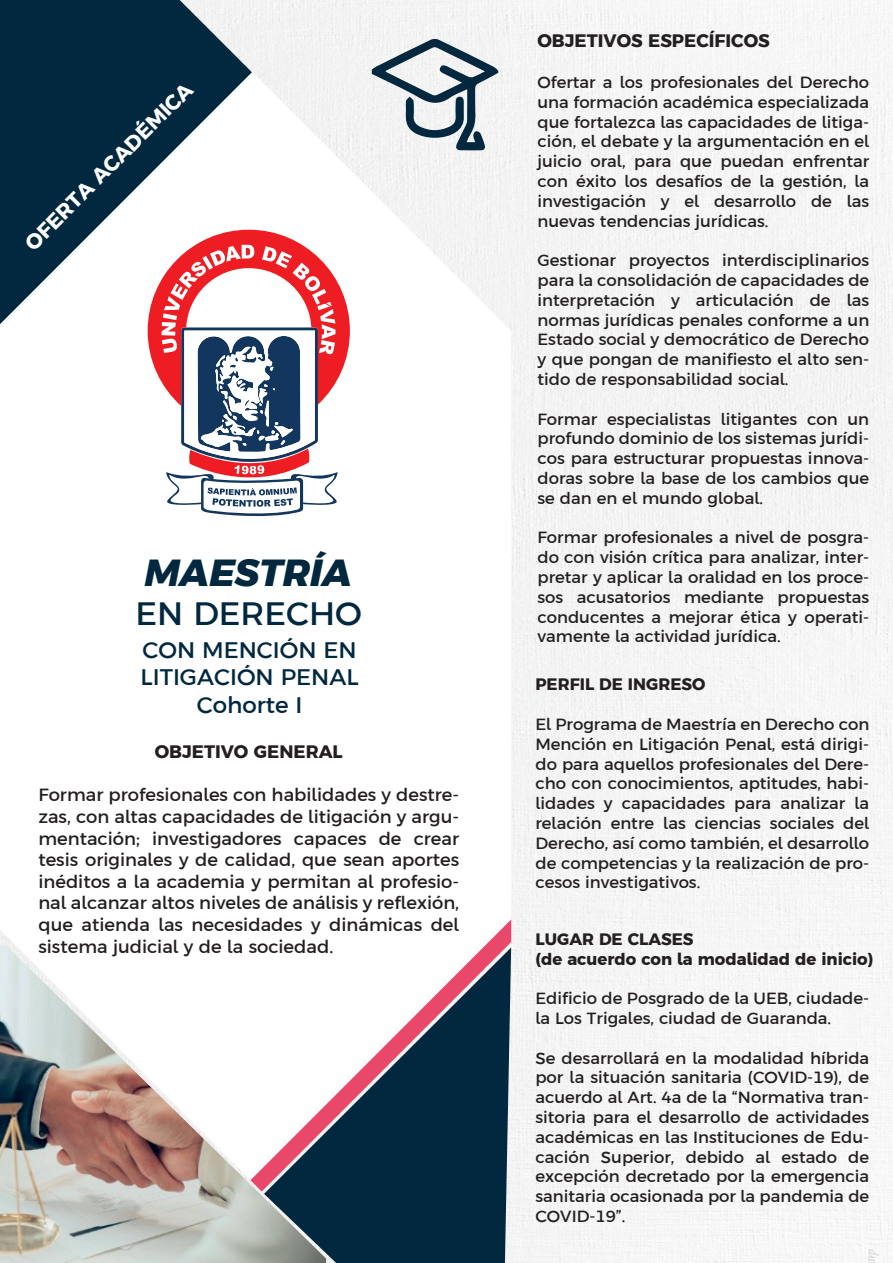
<style>
.page{position:relative;width:893px;height:1263px;background:#fff}
.page>*{position:absolute;margin:0;border:0;box-sizing:border-box;transform-origin:0 0}
.t1{font:italic 800 37.65px "Argentum Sans";color:#01283f}
.t2{font:33px "Argentum Sans";color:#01283f}
.t3{font:22.95px/27.6px "Argentum Sans";color:#01283f;text-align:center}
.t4{font:700 20.85px "Argentum Sans";color:#fff}
.t5{font:18px/21.6px "Argentum Sans";color:#231f20;text-align:justify}
.t6{font:700 18px "Argentum Sans";color:#231f20}
.t7{font:16.5px/19.8px "Argentum Sans";color:#231f20;text-align:justify}
.t8{font:700 16.5px/19.8px "Argentum Sans";color:#231f20}
</style>
<div class="page">
<div style="left:253px;top:0;width:640px;height:1263px;background:#f5f5f5"></div>
<svg style="left:0;top:0;width:253px;height:72px;background:#244559"></svg>
<svg style="left:0;top:72px;width:511px;height:873px"></svg>
<svg style="left:250px;top:919px;width:261px;height:28px"></svg>
<img style="left:0;top:945px;width:326px;height:318px">
<svg style="left:372px;top:39px;width:126px;height:111px"></svg>
<svg style="left:264px;top:947px;width:247px;height:316px;fill:#01283f"></svg>
<svg style="left:148px;top:230px;width:202px;height:291px"></svg>
<p class="t4" style="left:17px;top:235px;width:229px;rotate:-45deg">OFERTA ACADÉMICA</p>
<h1 class="t1" style="left:144px;top:542px;width:209px">MAESTRÍA</h1>
<h2 class="t2" style="left:136px;top:588px;width:228px">EN DERECHO</h2>
<h3 class="t3" style="left:141px;top:634px;width:219px">CON MENCIÓN EN<br>LITIGACIÓN PENAL<br>Cohorte I</h3>
<p class="t6" style="left:155px;top:737px;width:189px">OBJETIVO GENERAL</p>
<p class="t5" style="left:38px;top:783px;width:422px">Formar profesionales con habilidades y destre&shy;zas, con altas capacidades de litigación y argu&shy;mentación; investigadores capaces de crear tesis originales y de calidad, que sean aportes inéditos a la academia y permitan al profesio&shy;nal alcanzar altos niveles de análisis y reflexión, que atienda las necesidades y dinámicas del sistema judicial y de la sociedad.</p>
<p class="t6" style="left:537px;top:26px;width:234px">OBJETIVOS ESPECÍFICOS</p>
<p class="t7" style="left:537px;top:71px;width:333px">Ofertar a los profesionales del Derecho una formación académica especializada que fortalezca las capacidades de litiga&shy;ción, el debate y la argumentación en el juicio oral, para que puedan enfrentar con éxito los desafíos de la gestión, la investigación y el desarrollo de las nuevas tendencias jurídicas.</p>
<p class="t7" style="left:537px;top:249px;width:333px">Gestionar proyectos interdisciplinarios para la consolidación de capacidades de interpretación y articulación de las normas jurídicas penales conforme a un Estado social y democrático de Derecho y que pongan de manifiesto el alto sen&shy;tido de responsabilidad social.</p>
<p class="t7" style="left:537px;top:407px;width:333px">Formar especialistas litigantes con un profundo dominio de los sistemas jurídi&shy;cos para estructurar propuestas innova&shy;doras sobre la base de los cambios que se dan en el mundo global.</p>
<p class="t7" style="left:537px;top:526px;width:333px">Formar profesionales a nivel de posgra&shy;do con visión crítica para analizar, inter&shy;pretar y aplicar la oralidad en los proce&shy;sos acusatorios mediante propuestas conducentes a mejorar ética y operati&shy;vamente la actividad jurídica.</p>
<p class="t8" style="left:535px;top:673px;width:172px">PERFIL DE INGRESO</p>
<p class="t7" style="left:535px;top:713px;width:335px">El Programa de Maestría en Derecho con Mención en Litigación Penal, está dirigi&shy;do para aquellos profesionales del Dere&shy;cho con conocimientos, aptitudes, habi&shy;lidades y capacidades para analizar la relación entre las ciencias sociales del Derecho, así como también, el desarrollo de competencias y la realización de pro&shy;cesos investigativos.</p>
<p class="t8" style="left:535px;top:927px;width:340px">LUGAR DE CLASES<br>(de acuerdo con la modalidad de inicio)</p>
<p class="t7" style="left:535px;top:987px;width:335px">Edificio de Posgrado de la UEB, ciudade&shy;la Los Trigales, ciudad de Guaranda.</p>
<p class="t7" style="left:535px;top:1046px;width:335px">Se desarrollará en la modalidad híbrida por la situación sanitaria (COVID-19), de acuerdo al Art. 4a de la “Normativa tran&shy;sitoria para el desarrollo de actividades académicas en las Instituciones de Edu&shy;cación Superior, debido al estado de excepción decretado por la emergencia sanitaria ocasionada por la pandemia de COVID-19”.</p>
</div>
